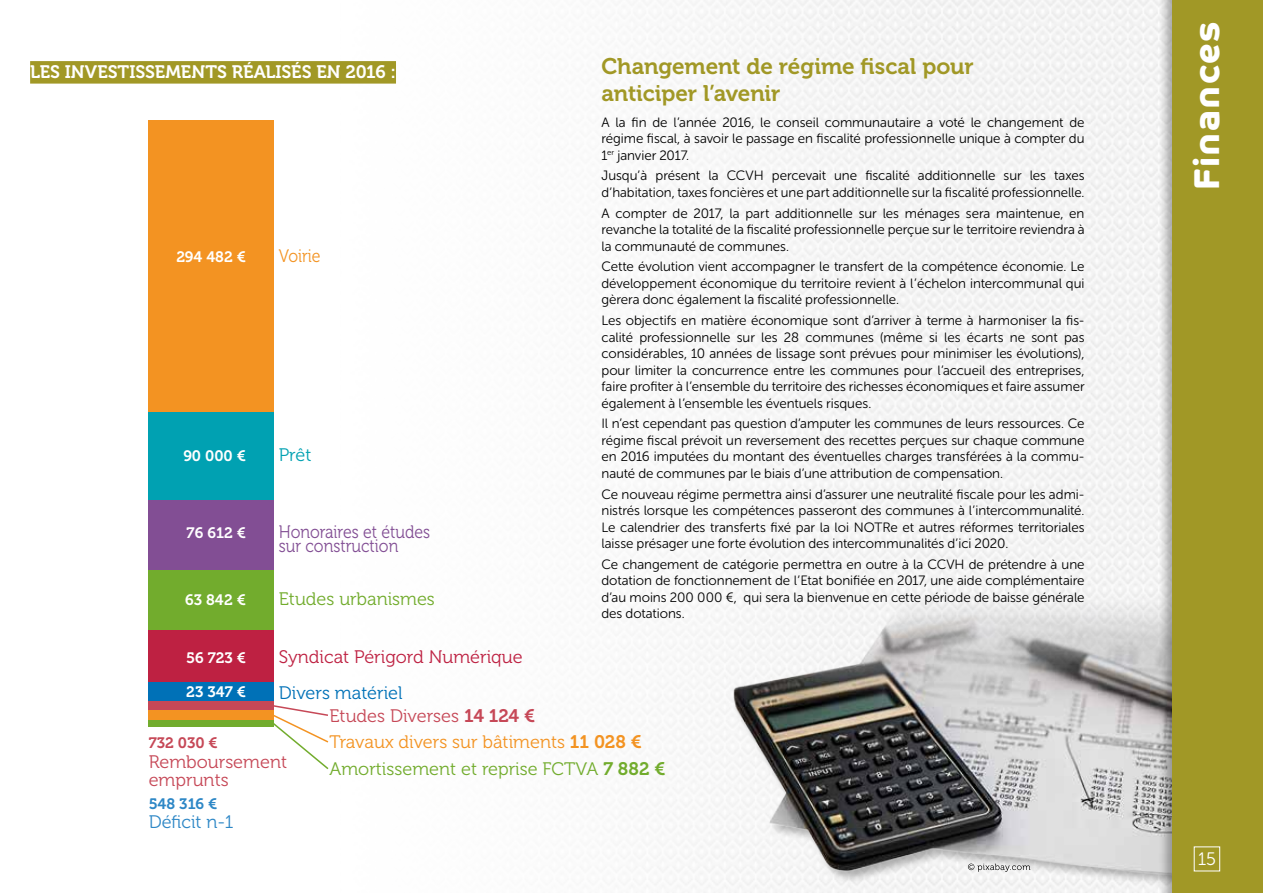
<style>
.page{position:relative;width:1263px;height:893px;background:#fff}
.page>*{position:absolute;margin:0;border:0;box-sizing:border-box;transform-origin:0 0}
.t1{font:700 36px "Co Headline";letter-spacing:.055em;color:#fff}
.t2{font:22.5px/27px "Museo 700";letter-spacing:-.005em;color:#a19826}
.t3{font:18.15px/27.2px "Museo 300";color:#72ac2d}
.t4{font:18.15px/23.1px "Museo 300";color:#0071b7}
.t5{font:18.15px/13.5px "Museo 300";color:#824e94;scale:.88 1}
.t6{font:18.15px "Museo 300";color:#be2142}
.t7{font:18.15px/18.1px "Museo 300";color:#c64857}
.t8{font:18.15px "Museo 300";color:#2d87c6}
.t9{font:18.15px "Museo 300";color:#f39322;scale:.88 1}
.t10{font:18.15px "Museo 300";color:#00a1b2}
.t11{font:18px "Museo 700";color:#fff}
.t12{font:18px "Museo Sans Rounded 300";color:#fff}
.t13{font:15.15px "Museo 700";color:#fff}
.t14{font:15.15px "Museo 700";color:#c64857}
.t15{font:15.15px "Museo 700";color:#2d87c6}
.t16{font:13.5px/16.5px "Museo Sans Rounded 300";letter-spacing:-.005em;color:#000;text-align:justify}
.s1{color:#c64857}
.s2{font-family:"Museo 700";color:#c64857}
.s3{color:#f39322}
.s4{font-family:"Museo 700";color:#f39322}
.s5{font-family:"Museo 700"}
</style>
<div class="page">
<div style="left:731px;top:595px;width:500px;height:298px;background:#f4f4f4"></div>
<img style="left:718px;top:586px;width:440px;height:294px">
<svg style="left:968px;top:864px;width:62px;height:8px"></svg>
<div style="left:1158px;top:0;width:105px;height:893px;background:#000;opacity:.3"></div>
<div style="left:1172px;top:0;width:91px;height:893px;background:#a19826"></div>
<div style="left:30px;top:61px;width:366px;height:23px;background:#a19826"></div>
<div style="left:149px;top:120px;width:125px;height:292px;background:#f39322"></div>
<div style="left:149px;top:412px;width:125px;height:88px;background:#00a1b2"></div>
<div style="left:149px;top:500px;width:125px;height:70px;background:#824e94"></div>
<div style="left:149px;top:570px;width:125px;height:61px;background:#72ac2d"></div>
<div style="left:149px;top:631px;width:125px;height:52px;background:#be2142"></div>
<div style="left:149px;top:682px;width:125px;height:19px;background:#0071b7"></div>
<div style="left:149px;top:701px;width:125px;height:9px;background:#c64857"></div>
<div style="left:149px;top:710px;width:125px;height:10px;background:#f39322"></div>
<div style="left:149px;top:720px;width:125px;height:6px;background:#72ac2d"></div>
<svg style="left:271px;top:705px;width:58px;height:65px"></svg>
<h3 class="t11" style="left:30px;top:62px;width:367px">LES INVESTISSEMENTS RÉALISÉS EN 2016 :</h3>
<p class="t13" style="left:176px;top:248px;width:71px">294 482 €</p>
<h3 class="t9" style="left:279px;top:245px;width:49px">Voirie</h3>
<p class="t13" style="left:183px;top:447px;width:64px">90 000 €</p>
<h3 class="t10" style="left:279px;top:445px;width:34px">Prêt</h3>
<p class="t13" style="left:187px;top:524px;width:61px">76 612 €</p>
<h3 class="t5" style="left:279px;top:526px;width:174px">Honoraires et études sur construction</h3>
<p class="t13" style="left:185px;top:592px;width:62px">63 842 €</p>
<h3 class="t3" style="left:279px;top:586px;width:158px">Etudes urbanismes</h3>
<h2 class="t2" style="left:601px;top:54px;width:374px">Changement de régime fiscal pour anticiper l’avenir</h2>
<p class="t16" style="left:601px;top:114px;width:485px">A la fin de l’année 2016, le conseil communautaire a voté le changement de régime fiscal, à savoir le passage en fiscalité professionnelle unique à compter du 1<sup>er</sup> janvier 2017.</p>
<p class="t16" style="left:601px;top:167px;width:485px">Jusqu’à présent la CCVH percevait une fiscalité additionnelle sur les taxes d’habitation, taxes foncières et une part additionnelle sur la fiscalité professionnelle.</p>
<p class="t16" style="left:601px;top:205px;width:484px">A compter de 2017, la part additionnelle sur les ménages sera maintenue, en revanche la totalité de la fiscalité professionnelle perçue sur le territoire reviendra à la communauté de communes.</p>
<p class="t16" style="left:601px;top:258px;width:485px">Cette évolution vient accompagner le transfert de la compétence économie. Le développement économique du territoire revient à l’échelon intercommunal qui gèrera donc également la fiscalité professionnelle.</p>
<p class="t16" style="left:601px;top:312px;width:485px">Les objectifs en matière économique sont d’arriver à terme à harmoniser la fis&shy;calité professionnelle sur les 28 communes (même si les écarts ne sont pas considérables, 10 années de lissage sont prévues pour minimiser les évolutions), pour limiter la concurrence entre les communes pour l’accueil des entreprises, faire profiter à l’ensemble du territoire des richesses économiques et faire assumer également à l’ensemble les éventuels risques.</p>
<p class="t16" style="left:601px;top:415px;width:485px">Il n’est cependant pas question d’amputer les communes de leurs ressources. Ce régime fiscal prévoit un reversement des recettes perçues sur chaque commune en 2016 imputées du montant des éventuelles charges transférées à la commu&shy;nauté de communes par le biais d’une attribution de compensation.</p>
<p class="t16" style="left:601px;top:486px;width:485px">Ce nouveau régime permettra ainsi d’assurer une neutralité fiscale pour les admi&shy;nistrés lorsque les compétences passeront des communes à l’intercommunalité.<br>Le calendrier des transferts fixé par la loi NOTRe et autres réformes territoriales laisse présager une forte évolution des intercommunalités d’ici 2020.</p>
<p class="t16" style="left:601px;top:556px;width:485px">Ce changement de catégorie permettra en outre à la CCVH de prétendre à une dotation de fonctionnement de l’Etat bonifiée en 2017, une aide complémentaire d’au moins 200 000 €, qui sera la bienvenue en cette période de baisse générale des dotations.</p>
<h3 class="t6" style="left:279px;top:647px;width:245px">Syndicat Périgord Numérique</h3>
<h3 class="t4" style="left:329px;top:681px;width:207px;text-indent:-51px">Divers matériel<br><span class="s1">Etudes Diverses</span> <span class="s2">14 124 €</span></h3>
<h3 class="t3" style="left:329px;top:729px;width:337px"><span class="s3">Travaux divers sur bâtiments</span> <span class="s4">11 028 €<br></span>Amortissement et reprise FCTVA <span class="s5">7 882 €</span></h3>
<p class="t13" style="left:186px;top:650px;width:62px">56 723 €</p>
<p class="t13" style="left:186px;top:684px;width:61px">23 347 €</p>
<p class="t14" style="left:149px;top:734px;width:71px">732 030 €</p>
<h3 class="t7" style="left:149px;top:753px;width:140px">Remboursement emprunts</h3>
<h3 class="t8" style="left:149px;top:812px;width:86px">Déficit n-1</h3>
<p class="t15" style="left:149px;top:795px;width:70px">548 316 €</p>
<h1 class="t1" style="left:1185px;top:190px;width:170px;rotate:-90deg">Finances</h1>
<h3 class="t12" style="left:1198px;top:849px;width:19px">15</h3>
</div>
